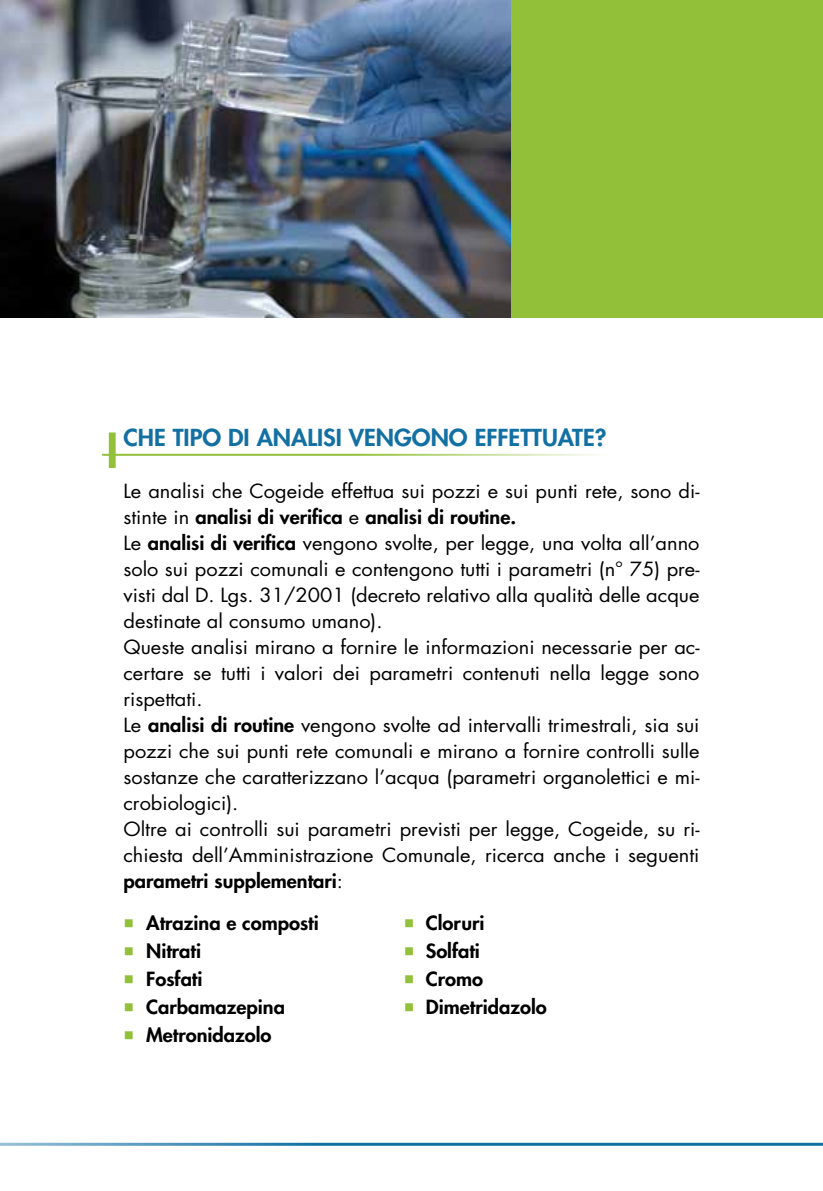
<style>
.page{position:relative;width:823px;height:1191px;background:#fff}
.page>*{position:absolute;margin:0;border:0;box-sizing:border-box;transform-origin:0 0}
.t1{font:800 22.8px "Futura";color:#1270a3;scale:1.05 1}
.t2{font:19px/26px "Futura";color:#000;scale:1.05 1}
.t3{font:800 19px "Futura";color:#000;scale:1.05 1}
.s1{font-weight:800}
.s2{font-family:"Arial Unicode MS";font-weight:400;font-size:18px;color:#92c039}
</style>
<div class="page">
<hr style="left:0;top:1142px;width:822px;height:3px;background:#1270a3">
<hr style="left:102px;top:454px;width:506px;height:2px;background:#92c039">
<svg style="left:109px;top:432px;width:7px;height:36px"></svg>
<img style="left:0;top:0;width:511px;height:317px">
<div style="left:511px;top:0;width:311px;height:317px;background:#92c039"></div>
<p class="t1" style="left:123px;top:422px;width:232px">CHE TIPO DI ANALISI VENGONO</p>
<p class="t1" style="left:474px;top:422px;width:12px">EFFETT</p>
<p class="t1" style="left:541px;top:422px;width:63px">UATE?</p>
<p class="t2" style="left:123px;top:478px;width:550px">Le analisi che Cogeide effettua sui pozzi e sui punti rete, sono di&shy;stinte in <span class="s1">analisi di verifica</span> e <span class="s1">analisi di routine.<br></span>Le <span class="s1">analisi di verifica</span> vengono svolte, per legge, una volta all’anno solo sui pozzi comunali e contengono tutti i parametri (n° 75) pre&shy;visti dal D. Lgs. 31/2001 (decreto relativo alla qualità delle acque destinate al consumo umano).<br>Queste analisi mirano a fornire le informazioni necessarie per ac&shy;certare se tutti i valori dei parametri contenuti nella legge sono rispettati.<br>Le <span class="s1">analisi di routine</span> vengono svolte ad intervalli trimestrali, sia sui pozzi che sui punti rete comunali e mirano a fornire controlli sulle sostanze che caratterizzano l’acqua (parametri organolettici e mi&shy;crobiologici).<br>Oltre ai controlli sui parametri previsti per legge, Cogeide, su ri&shy;chiesta dell’Amministrazione Comunale, ricerca anche i seguenti <span class="s1">parametri supplementari</span>:</p>
<p class="t3" style="left:123px;top:910px;width:187px"><span class="s2">■</span> Atrazina e composti</p>
<p class="t3" style="left:403px;top:910px;width:78px"><span class="s2">■</span> Cloruri</p>
<p class="t3" style="left:123px;top:938px;width:75px"><span class="s2">■</span> N itrati</p>
<p class="t3" style="left:403px;top:938px;width:74px"><span class="s2">■</span> Solfati</p>
<p class="t3" style="left:123px;top:966px;width:77px"><span class="s2">■</span> Fosfati</p>
<p class="t3" style="left:403px;top:966px;width:77px"><span class="s2">■</span> Cromo</p>
<p class="t3" style="left:123px;top:994px;width:155px"><span class="s2">■</span> Carbamazepina</p>
<p class="t3" style="left:403px;top:994px;width:138px"><span class="s2">■</span> Dimetridazolo</p>
<p class="t3" style="left:123px;top:1022px;width:142px"><span class="s2">■</span> Metronidazolo</p>
</div>
